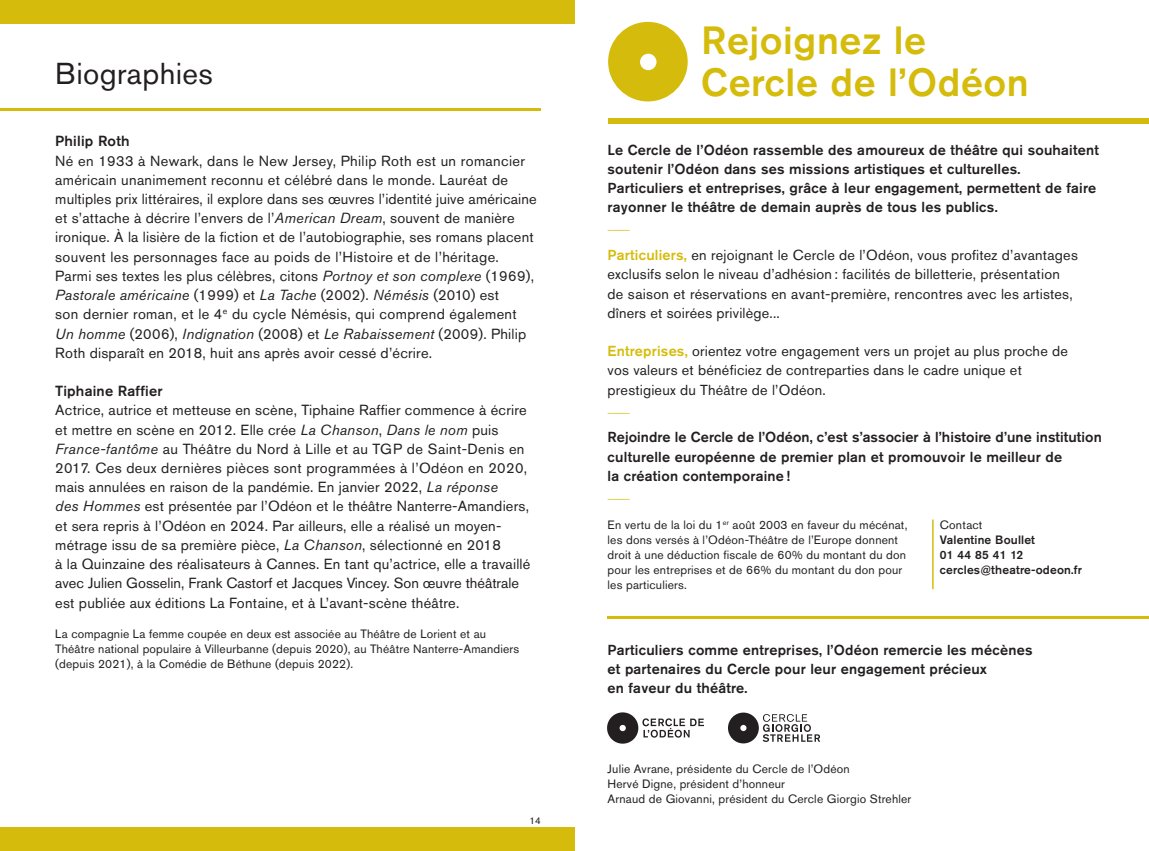
<style>
.page{position:relative;width:1149px;height:851px;background:#fff}
.page>*{position:absolute;margin:0;border:0;box-sizing:border-box;transform-origin:0 0}
.t1{font:500 39px "Akzidenz Grotesk Std";letter-spacing:.015em;color:#d5bc0c}
.t2{font:30px "Akzidenz Grotesk Std";letter-spacing:.015em;color:#231f20}
.t3{font:14.55px/19.2px "Akzidenz Grotesk Std";letter-spacing:.015em;color:#231f20}
.t4{font:500 14.55px "Akzidenz Grotesk Std";letter-spacing:.015em;color:#231f20}
.t5{font:500 14.4px/19.2px "Akzidenz Grotesk Std";letter-spacing:.015em;color:#231f20}
.t6{font:14.4px "Akzidenz Grotesk Std";letter-spacing:.015em;color:#231f20}
.t7{font:12px/15px "Akzidenz Grotesk Std";letter-spacing:.015em;color:#231f20}
.t8{font:500 12px "Akzidenz Grotesk Std";letter-spacing:.015em;color:#231f20}
.t9{font:9.75px "Akzidenz Grotesk Std";color:#231f20}
.t10{font:9px "Akzidenz Grotesk Std";color:#d5bc0c}
.s1{font-style:italic}
.s2{font-weight:500;color:#d5bc0c}
</style>
<div class="page">
<div style="left:0;top:827px;width:574px;height:23px;background:#d5bc0c"></div>
<div style="left:0;top:0;width:574px;height:23px;background:#d5bc0c"></div>
<hr style="left:0;top:108px;width:540px;height:3px;background:#d5bc0c">
<div style="left:608px;top:118px;width:540px;height:5px;background:#d5bc0c"></div>
<hr style="left:607px;top:616px;width:541px;height:2px;background:#d5bc0c">
<img style="left:607px;top:712px;width:97px;height:32px">
<svg style="left:728px;top:712px;width:92px;height:31px"></svg>
<hr style="left:931px;top:519px;width:2px;height:70px;background:#d5bc0c">
<div style="left:608px;top:22px;width:79px;height:79px;background:#d5bc0c;border-radius:50%"></div>
<div style="left:639px;top:54px;width:17px;height:16px;background:#fff;border-radius:50%"></div>
<p class="t2" style="left:55px;top:63px;width:159px">Biographies</p>
<p class="t4" style="left:55px;top:136px;width:76px">Philip Roth</p>
<p class="t3" style="left:55px;top:152px;width:471px">Né en 1933 à Newark, dans le New Jersey, Philip Roth est un romancier</p>
<p class="t3" style="left:55px;top:172px;width:454px">américain unanimement reconnu et célébré dans le monde. Lauréat de</p>
<p class="t3" style="left:55px;top:191px;width:482px">multiples prix littéraires, il explore dans ses œuvres l’identité juive américaine et s’attache à décrire l’envers de l’<span class="s1">American Dream</span>, souvent de manière ironique. À la lisière de la fiction et de l’autobiographie, ses romans placent souvent les personnages face au poids de l’Histoire et de l’héritage.</p>
<p class="t3" style="left:55px;top:268px;width:480px">Parmi ses textes les plus célèbres, citons <span class="s1">Portnoy et son complexe</span> (1969),<br><span class="s1">Pastorale américaine</span> (1999) et <span class="s1">La Tache</span> (2002). <span class="s1">Némésis</span> (2010) est</p>
<p class="t3" style="left:55px;top:306px;width:463px">son dernier roman, et le 4<sup>e</sup> du cycle Némésis, qui comprend également</p>
<p class="t3" style="left:55px;top:325px;width:472px"><span class="s1">Un homme</span> (2006), <span class="s1">Indignation</span> (2008) et <span class="s1">Le Rabaissement</span> (2009). Philip<br>Roth disparaît en 2018, huit ans après avoir cessé d’écrire.</p>
<p class="t4" style="left:55px;top:386px;width:109px">Tiphaine Raffier</p>
<p class="t3" style="left:55px;top:402px;width:473px">Actrice, autrice et metteuse en scène, Tiphaine Raffier commence à écrire et mettre en scène en 2012. Elle crée <span class="s1">La Chanson</span>, <span class="s1">Dans le nom</span> puis <span class="s1">France-fantôme</span> au Théâtre du Nord à Lille et au TGP de Saint-Denis en 2017. Ces deux dernières pièces sont programmées à l’Odéon en 2020, mais annulées en raison de la pandémie. En janvier 2022, <span class="s1">La réponse</span></p>
<p class="t3" style="left:55px;top:498px;width:475px"><span class="s1">des Hommes</span> est présentée par l’Odéon et le théâtre Nanterre-Amandiers, et sera repris à l’Odéon en 2024. Par ailleurs, elle a réalisé un moyen-</p>
<p class="t3" style="left:55px;top:536px;width:447px">métrage issu de sa première pièce, <span class="s1">La Chanson</span>, sélectionné en 2018</p>
<p class="t3" style="left:55px;top:556px;width:476px">à la Quinzaine des réalisateurs à Cannes. En tant qu’actrice, elle a travaillé</p>
<p class="t3" style="left:55px;top:575px;width:465px">avec Julien Gosselin, Frank Castorf et Jacques Vincey. Son œuvre théâtrale est publiée aux éditions La Fontaine, et à L’avant-scène théâtre.</p>
<p class="t7" style="left:55px;top:627px;width:432px">La compagnie La femme coupée en deux est associée au Théâtre de Lorient et au</p>
<p class="t7" style="left:55px;top:642px;width:465px">Théâtre national populaire à Villeurbanne (depuis 2020), au Théâtre Nanterre-Amandiers (depuis 2021), à la Comédie de Béthune (depuis 2022).</p>
<p class="t9" style="left:529px;top:817px;width:13px">14</p>
<p class="t1" style="left:701px;top:27px;width:226px">Rejoignez le</p>
<p class="t1" style="left:701px;top:69px;width:329px">Cercle de l’Odéon</p>
<p class="t5" style="left:607px;top:141px;width:492px">Le Cercle de l’Odéon rassemble des amoureux de théâtre qui souhaitent soutenir l’Odéon dans ses missions artistiques et culturelles.</p>
<p class="t5" style="left:607px;top:180px;width:490px">Particuliers et entreprises, grâce à leur engagement, permettent de faire rayonner le théâtre de demain auprès de tous les publics.</p>
<p class="t10" style="left:607px;top:227px;width:24px">---------</p>
<p class="t6" style="left:607px;top:250px;width:471px"><span class="s2">Particuliers,</span> en rejoignant le Cercle de l’Odéon, vous profitez d’avantages</p>
<p class="t6" style="left:607px;top:269px;width:454px">exclusifs selon le niveau d’adhésion : facilités de billetterie, présentation</p>
<p class="t6" style="left:607px;top:288px;width:466px">de saison et réservations en avant-première, rencontres avec les artistes,</p>
<p class="t6" style="left:607px;top:307px;width:174px">dîners et soirées privilège...</p>
<p class="t6" style="left:607px;top:346px;width:462px"><span class="s2">Entreprises,</span> orientez votre engagement vers un projet au plus proche de</p>
<p class="t6" style="left:607px;top:365px;width:415px">vos valeurs et bénéficiez de contreparties dans le cadre unique et</p>
<p class="t6" style="left:607px;top:384px;width:220px">prestigieux du Théâtre de l’Odéon.</p>
<p class="t10" style="left:607px;top:409px;width:24px">---------</p>
<p class="t5" style="left:607px;top:429px;width:495px">Rejoindre le Cercle de l’Odéon, c’est s’associer à l’histoire d’une institution culturelle européenne de premier plan et promouvoir le meilleur de</p>
<p class="t5" style="left:607px;top:467px;width:184px">la création contemporaine !</p>
<p class="t10" style="left:607px;top:495px;width:24px">---------</p>
<p class="t7" style="left:607px;top:518px;width:301px">En vertu de la loi du 1<sup>er</sup> août 2003 en faveur du mécénat,</p>
<p class="t7" style="left:607px;top:533px;width:292px">les dons versés à l’Odéon-Théâtre de l’Europe donnent</p>
<p class="t7" style="left:607px;top:548px;width:300px">droit à une déduction fiscale de 60% du montant du don</p>
<p class="t7" style="left:607px;top:563px;width:296px">pour les entreprises et de 66% du montant du don pour</p>
<p class="t7" style="left:607px;top:578px;width:81px">les particuliers.</p>
<p class="t7" style="left:939px;top:518px;width:44px">Contact</p>
<p class="t8" style="left:939px;top:535px;width:97px">Valentine Boullet</p>
<p class="t8" style="left:939px;top:550px;width:85px">01 44 85 41 12</p>
<p class="t8" style="left:939px;top:565px;width:143px">cercles@theatre-odeon.fr</p>
<p class="t5" style="left:607px;top:641px;width:426px">Particuliers comme entreprises, l’Odéon remercie les mécènes</p>
<p class="t5" style="left:607px;top:660px;width:381px">et partenaires du Cercle pour leur engagement précieux</p>
<p class="t5" style="left:607px;top:679px;width:141px">en faveur du théâtre.</p>
<p class="t7" style="left:607px;top:763px;width:244px">Julie Avrane, présidente du Cercle de l’Odéon</p>
<p class="t7" style="left:607px;top:778px;width:179px">Hervé Digne, président d’honneur</p>
<p class="t7" style="left:607px;top:793px;width:305px">Arnaud de Giovanni, président du Cercle Giorgio Strehler</p>
</div>
